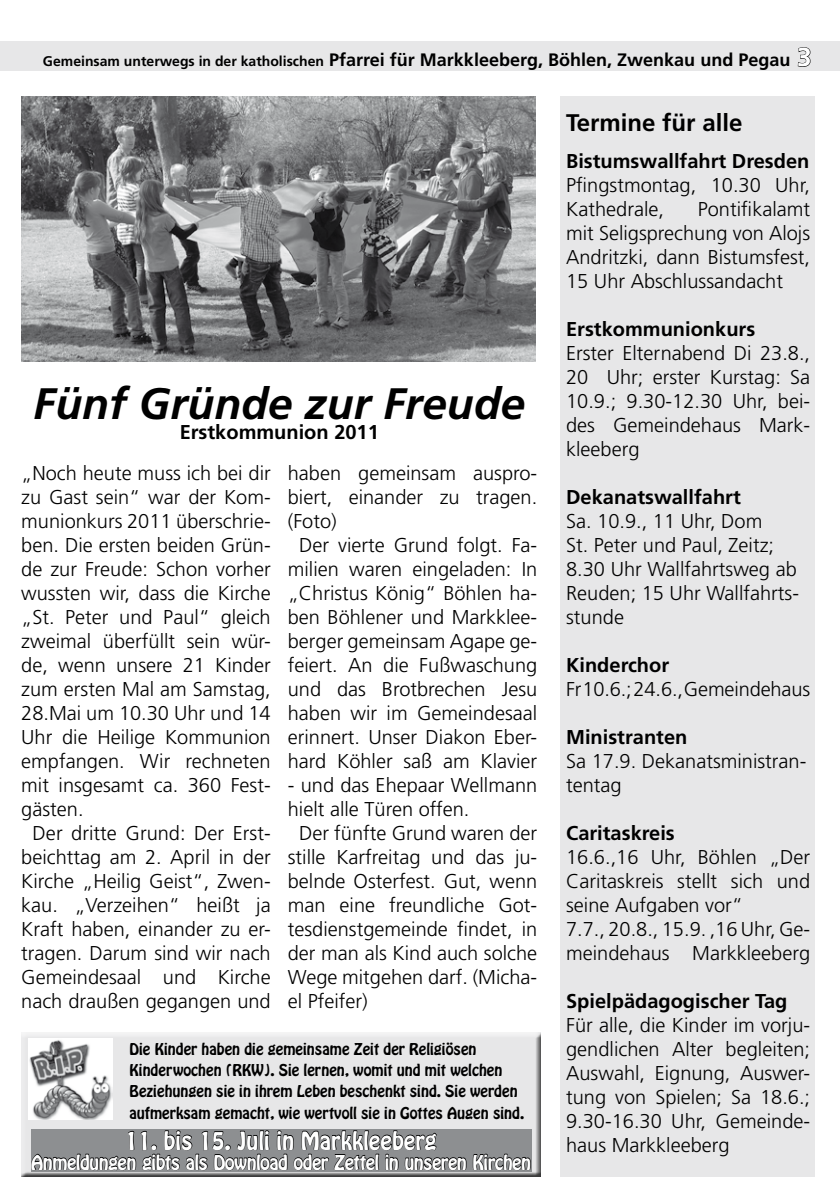
<style>
.page{position:relative;width:840px;height:1191px;background:#fff}
.page>*{position:absolute;margin:0;border:0;box-sizing:border-box;transform-origin:0 0}
.t1{font:italic 700 44px "Frutiger";color:#000}
.t2{font:700 24px "Frutiger";color:#000}
.t3{font:22px "Hobo Std";color:#fff}
.t4{font:300 20px/24px "Frutiger";color:#000}
.t5{font:700 20px "Frutiger";color:#000}
.t6{font:700 18px "Frutiger";color:#000}
.t7{font:18px "Hobo Std";letter-spacing:-.03em;color:#fff}
.t8{font:14.4px/21.4px "Hobo Std";color:#000}
.s1{font-size:14px}
.s2{font-size:26px;color:#fff}
</style>
<div class="page">
<div style="left:0;top:42px;width:839px;height:29px;background:#e7e7e8"></div>
<svg style="left:797px;top:47px;width:13px;height:20px"></svg>
<div style="left:560px;top:96px;width:254px;height:1080px;background:#e7e7e8"></div>
<div style="left:19px;top:1031px;width:522px;height:148px;background:#000;opacity:.75"></div>
<svg style="left:31px;top:1128px;width:500px;height:43px"></svg>
<svg style="left:30px;top:1129px;width:501px;height:41px;background:#6e7071"></svg>
<img style="left:29px;top:1038px;width:83px;height:81px">
<img style="left:21px;top:96px;width:514px;height:265px">
<p class="t6" style="left:43px;top:49px;width:769px"><span class="s1">Gemeinsam unterwegs in der katholischen</span> Pfarrei für Markkleeberg, Böhlen, Zwenkau und Pegau <span class="s2">3</span></p>
<p class="t2" style="left:566px;top:108px;width:178px">Termine für alle</p>
<p class="t5" style="left:566px;top:149px;width:244px">Bistumswallfahrt Dresden</p>
<p class="t4" style="left:566px;top:173px;width:245px">Pfingstmontag, 10.30 Uhr,<br>Kathedrale,</p>
<p class="t4" style="left:566px;top:197px;width:245px;text-align:justify;text-indent:132px">Pontifikalamt mit Seligsprechung von Alojs Andritzki, dann Bistumsfest, 15 Uhr Abschlussandacht</p>
<p class="t5" style="left:566px;top:317px;width:190px">Erstkommunionkurs</p>
<p class="t4" style="left:566px;top:341px;width:245px;text-align:justify">Erster Elternabend Di 23.8., 20 Uhr; erster Kurstag: Sa 10.9.; 9.30-12.30 Uhr, bei&shy;des Gemeindehaus Mark&shy;kleeberg</p>
<p class="t5" style="left:566px;top:485px;width:176px">Dekanatswallfahrt</p>
<p class="t4" style="left:566px;top:509px;width:234px">Sa. 10.9., 11 Uhr, Dom<br>St. Peter und Paul, Zeitz;<br>8.30 Uhr Wallfahrtsweg ab<br>Reuden; 15 Uhr Wallfahrts&shy;stunde</p>
<p class="t5" style="left:566px;top:653px;width:104px">Kinderchor</p>
<p class="t4" style="left:566px;top:677px;width:245px">Fr 10.6.; 24.6., Gemeindehaus</p>
<p class="t5" style="left:566px;top:725px;width:123px">Ministranten</p>
<p class="t4" style="left:566px;top:749px;width:242px">Sa 17.9. Dekanatsministran&shy;tentag</p>
<p class="t5" style="left:566px;top:821px;width:110px">Caritaskreis</p>
<p class="t4" style="left:566px;top:845px;width:245px">16.6.,16 Uhr, Böhlen „Der<br>Caritaskreis stellt sich und seine Aufgaben vor“<br>7.7., 20.8., 15.9. ,16 Uhr, Ge&shy;meindehaus Markkleeberg</p>
<p class="t5" style="left:566px;top:989px;width:223px">Spielpädagogischer Tag</p>
<p class="t4" style="left:566px;top:1013px;width:245px;text-align:justify">Für alle, die Kinder im vorju&shy;gendlichen Alter begleiten; Auswahl, Eignung, Auswer&shy;tung von Spielen; Sa 18.6.; 9.30-16.30 Uhr, Gemeinde-</p>
<h1 class="t1" style="left:33px;top:377px;width:493px">Fünf Gründe zur Freude</h1>
<p class="t5" style="left:180px;top:420px;width:200px">Erstkommunion 2011</p>
<p class="t4" style="left:21px;top:461px;width:251px">„Noch heute muss ich bei dir</p>
<p class="t4" style="left:21px;top:485px;width:251px">zu Gast sein“ war der Kom-</p>
<p class="t4" style="left:21px;top:509px;width:251px">munionkurs 2011 überschrie-</p>
<p class="t4" style="left:21px;top:533px;width:251px">ben. Die ersten beiden Grün-</p>
<p class="t4" style="left:21px;top:557px;width:251px">de zur Freude: Schon vorher</p>
<p class="t4" style="left:21px;top:581px;width:251px">wussten wir, dass die Kirche</p>
<p class="t4" style="left:21px;top:605px;width:251px">„St. Peter und Paul“ gleich</p>
<p class="t4" style="left:21px;top:629px;width:251px">zweimal überfüllt sein wür-</p>
<p class="t4" style="left:21px;top:653px;width:251px">de, wenn unsere 21 Kinder</p>
<p class="t4" style="left:21px;top:677px;width:251px">zum ersten Mal am Samstag,</p>
<p class="t4" style="left:21px;top:701px;width:251px">28.Mai um 10.30 Uhr und 14</p>
<p class="t4" style="left:21px;top:725px;width:251px">Uhr die Heilige Kommunion</p>
<p class="t4" style="left:21px;top:749px;width:251px">empfangen. Wir rechneten</p>
<p class="t4" style="left:21px;top:773px;width:251px">mit insgesamt ca. 360 Fest-</p>
<p class="t4" style="left:21px;top:797px;width:64px">gästen.</p>
<p class="t4" style="left:33px;top:821px;width:239px">Der dritte Grund: Der Erst-</p>
<p class="t4" style="left:21px;top:845px;width:251px">beichttag am 2. April in der</p>
<p class="t4" style="left:21px;top:869px;width:251px">Kirche „Heilig Geist“, Zwen-</p>
<p class="t4" style="left:21px;top:893px;width:251px">kau. „Verzeihen“ heißt ja</p>
<p class="t4" style="left:21px;top:917px;width:251px">Kraft haben, einander zu er-</p>
<p class="t4" style="left:21px;top:941px;width:251px">tragen. Darum sind wir nach</p>
<p class="t4" style="left:21px;top:965px;width:251px">Gemeindesaal und Kirche</p>
<p class="t4" style="left:21px;top:989px;width:251px">nach draußen gegangen und</p>
<p class="t4" style="left:287px;top:461px;width:251px">haben gemeinsam auspro-</p>
<p class="t4" style="left:287px;top:485px;width:251px">biert, einander zu tragen.</p>
<p class="t4" style="left:287px;top:509px;width:50px">(Foto)</p>
<p class="t4" style="left:299px;top:533px;width:239px">Der vierte Grund folgt. Fa-</p>
<p class="t4" style="left:287px;top:557px;width:251px">milien waren eingeladen: In</p>
<p class="t4" style="left:287px;top:581px;width:251px">„Christus König“ Böhlen ha-</p>
<p class="t4" style="left:287px;top:605px;width:251px">ben Böhlener und Markklee-</p>
<p class="t4" style="left:287px;top:629px;width:251px">berger gemeinsam Agape ge-</p>
<p class="t4" style="left:287px;top:653px;width:251px">feiert. An die Fußwaschung</p>
<p class="t4" style="left:287px;top:677px;width:251px">und das Brotbrechen Jesu</p>
<p class="t4" style="left:287px;top:701px;width:251px">haben wir im Gemeindesaal</p>
<p class="t4" style="left:287px;top:725px;width:251px">erinnert. Unser Diakon Eber-</p>
<p class="t4" style="left:287px;top:749px;width:251px">hard Köhler saß am Klavier</p>
<p class="t4" style="left:287px;top:773px;width:251px">- und das Ehepaar Wellmann</p>
<p class="t4" style="left:287px;top:797px;width:183px">hielt alle Türen offen.</p>
<p class="t4" style="left:299px;top:821px;width:239px">Der fünfte Grund waren der</p>
<p class="t4" style="left:287px;top:845px;width:251px">stille Karfreitag und das ju-</p>
<p class="t4" style="left:287px;top:869px;width:251px">belnde Osterfest. Gut, wenn</p>
<p class="t4" style="left:287px;top:893px;width:251px">man eine freundliche Got-</p>
<p class="t4" style="left:287px;top:917px;width:251px">tesdienstgemeinde findet, in</p>
<p class="t4" style="left:287px;top:941px;width:251px">der man als Kind auch solche</p>
<p class="t4" style="left:287px;top:965px;width:251px">Wege mitgehen darf. (Micha-</p>
<p class="t4" style="left:287px;top:989px;width:81px">el Pfeifer)</p>
<p class="t8" style="left:129px;top:1038px;width:396px">Die Kinder haben die gemeinsame Zeit der Religiösen Kinderwochen (RKW). Sie lernen, womit und mit welchen Beziehungen sie in ihrem Leben beschenkt sind. Sie werden aufmerksam gemacht, wie wertvoll sie in Gottes Augen sind.</p>
<p class="t3" style="left:125px;top:1125px;width:313px">11. bis 15. Juli in Markkleeberg</p>
<p class="t4" style="left:566px;top:1133px;width:165px">haus Markkleeberg</p>
<p class="t7" style="left:31px;top:1149px;width:501px">Anmeldungen gibts als Download oder Zettel in unseren Kirchen</p>
</div>
